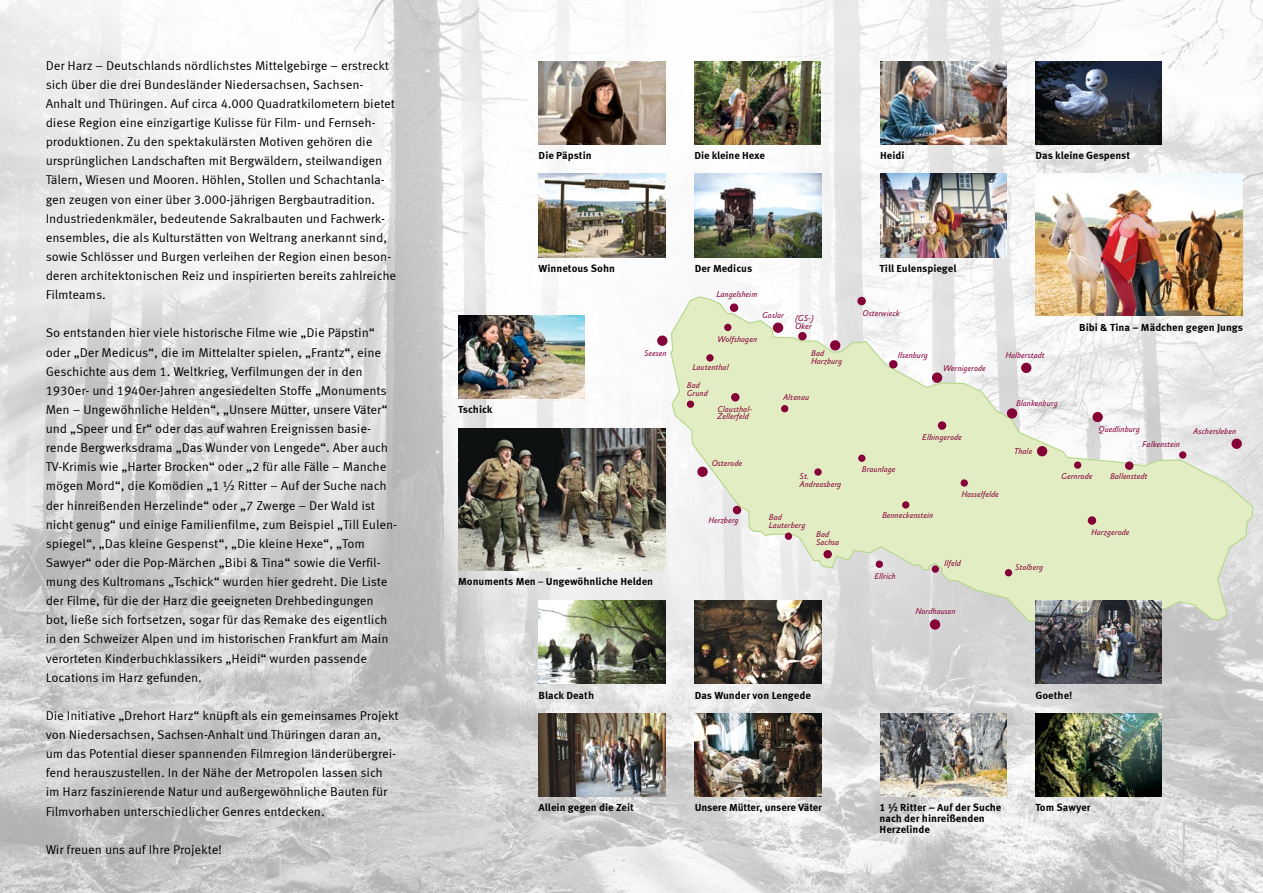
<style>
.page{position:relative;width:1263px;height:893px;background:#fff}
.page>*{position:absolute;margin:0;border:0;box-sizing:border-box;transform-origin:0 0}
.t1{font:12.75px/19.2px "Meta Correspondence";letter-spacing:-.01em;color:#000}
.t2{font:700 10.5px/11.2px "Meta Correspondence";color:#000}
.t3{font:italic 8.55px/7.8px "Absara Sans OT";color:#860038}
.s1{font-family:"Frutiger";font-weight:400}
</style>
<div class="page">
<img style="left:0;top:0;width:1263px;height:893px">
<img style="left:880px;top:61px;width:126px;height:83px">
<img style="left:695px;top:626px;width:126px;height:58px">
<img style="left:458px;top:315px;width:127px;height:83px">
<img style="left:694px;top:61px;width:127px;height:83px">
<img style="left:539px;top:713px;width:126px;height:83px">
<img style="left:458px;top:428px;width:207px;height:142px">
<img style="left:1035px;top:174px;width:207px;height:121px">
<img style="left:539px;top:174px;width:126px;height:83px">
<img style="left:880px;top:713px;width:126px;height:83px">
<img style="left:880px;top:174px;width:126px;height:83px">
<img style="left:695px;top:713px;width:126px;height:83px">
<img style="left:539px;top:61px;width:126px;height:83px">
<img style="left:1035px;top:713px;width:127px;height:83px">
<img style="left:1035px;top:61px;width:127px;height:83px">
<img style="left:539px;top:601px;width:126px;height:83px">
<img style="left:695px;top:174px;width:126px;height:83px">
<svg style="left:670px;top:295px;width:584px;height:331px"></svg>
<div style="left:889px;top:360px;width:8px;height:9px;background:#860038;border-radius:50%"></div>
<div style="left:773px;top:323px;width:10px;height:10px;background:#860038;border-radius:50%"></div>
<div style="left:657px;top:336px;width:10px;height:10px;background:#860038;border-radius:50%"></div>
<div style="left:697px;top:467px;width:11px;height:10px;background:#860038;border-radius:50%"></div>
<div style="left:731px;top:393px;width:8px;height:8px;background:#860038;border-radius:50%"></div>
<div style="left:938px;top:421px;width:8px;height:9px;background:#860038;border-radius:50%"></div>
<div style="left:823px;top:550px;width:9px;height:8px;background:#860038;border-radius:50%"></div>
<div style="left:733px;top:506px;width:8px;height:8px;background:#860038;border-radius:50%"></div>
<div style="left:1088px;top:516px;width:8px;height:9px;background:#860038;border-radius:50%"></div>
<div style="left:1125px;top:461px;width:8px;height:9px;background:#860038;border-radius:50%"></div>
<div style="left:858px;top:455px;width:7px;height:7px;background:#860038;border-radius:50%"></div>
<div style="left:876px;top:561px;width:7px;height:7px;background:#860038;border-radius:50%"></div>
<div style="left:932px;top:565px;width:7px;height:8px;background:#860038;border-radius:50%"></div>
<div style="left:902px;top:501px;width:7px;height:8px;background:#860038;border-radius:50%"></div>
<div style="left:814px;top:468px;width:8px;height:8px;background:#860038;border-radius:50%"></div>
<div style="left:781px;top:405px;width:7px;height:7px;background:#860038;border-radius:50%"></div>
<div style="left:706px;top:354px;width:8px;height:8px;background:#860038;border-radius:50%"></div>
<div style="left:724px;top:324px;width:7px;height:7px;background:#860038;border-radius:50%"></div>
<div style="left:687px;top:401px;width:7px;height:7px;background:#860038;border-radius:50%"></div>
<div style="left:785px;top:533px;width:7px;height:7px;background:#860038;border-radius:50%"></div>
<div style="left:1005px;top:569px;width:7px;height:7px;background:#860038;border-radius:50%"></div>
<div style="left:960px;top:479px;width:8px;height:8px;background:#860038;border-radius:50%"></div>
<div style="left:1179px;top:451px;width:7px;height:8px;background:#860038;border-radius:50%"></div>
<div style="left:1074px;top:461px;width:7px;height:8px;background:#860038;border-radius:50%"></div>
<div style="left:730px;top:303px;width:8px;height:9px;background:#860038;border-radius:50%"></div>
<div style="left:798px;top:332px;width:9px;height:8px;background:#860038;border-radius:50%"></div>
<div style="left:1007px;top:408px;width:10px;height:11px;background:#860038;border-radius:50%"></div>
<div style="left:1092px;top:412px;width:11px;height:10px;background:#860038;border-radius:50%"></div>
<div style="left:1037px;top:446px;width:10px;height:10px;background:#860038;border-radius:50%"></div>
<div style="left:1231px;top:439px;width:11px;height:10px;background:#860038;border-radius:50%"></div>
<div style="left:932px;top:372px;width:10px;height:11px;background:#860038;border-radius:50%"></div>
<div style="left:1021px;top:363px;width:10px;height:10px;background:#860038;border-radius:50%"></div>
<div style="left:830px;top:340px;width:10px;height:11px;background:#860038;border-radius:50%"></div>
<div style="left:930px;top:619px;width:10px;height:11px;background:#860038;border-radius:50%"></div>
<div style="left:857px;top:297px;width:9px;height:8px;background:#860038;border-radius:50%"></div>
<img style="left:1035px;top:601px;width:127px;height:83px">
<p class="t1" style="left:46px;top:55px;width:352px">Der Harz – Deutschlands nördlichstes Mittelgebirge – erstreckt sich über die drei Bundesländer Niedersachsen, Sachsen-Anhalt und Thüringen. Auf circa 4.000 Quadratkilometern bietet diese Region eine einzigartige Kulisse für Film- und Fernseh&shy;produktionen. Zu den spektakulärsten Motiven gehören die ursprünglichen Landschaften mit Bergwäldern, steilwandigen Tälern, Wiesen und Mooren. Höhlen, Stollen und Schachtanla&shy;gen zeugen von einer über 3.000-jährigen Bergbautradition.<br>Industriedenkmäler, bedeutende Sakralbauten und Fachwerk&shy;ensembles, die als Kulturstätten von Weltrang anerkannt sind, sowie Schlösser und Burgen verleihen der Region einen beson&shy;deren architektonischen Reiz und inspirierten bereits zahlreiche Filmteams.</p>
<p class="t1" style="left:46px;top:323px;width:353px">So entstanden hier viele historische Filme wie „Die Päpstin“ oder „Der Medicus“, die im Mittelalter spielen, „Frantz“, eine Geschichte aus dem 1. Weltkrieg, Verfilmungen der in den 1930er- und 1940er-Jahren angesiedelten Stoffe „Monuments Men – Ungewöhnliche Helden“, „Unsere Mütter, unsere Väter“ und „Speer und Er“ oder das auf wahren Ereignissen basie&shy;rende Bergwerksdrama „Das Wunder von Lengede“. Aber auch TV-Krimis wie „Harter Brocken“ oder „2 für alle Fälle – Manche mögen Mord“, die Komödien „1 ½ Ritter – Auf der Suche nach der hinreißenden Herzelinde“ oder „7 Zwerge – Der Wald ist nicht genug“ und einige Familienfilme, zum Beispiel „Till Eulen&shy;spiegel“, „Das kleine Gespenst“, „Die kleine Hexe“, „Tom Sawyer“ oder die Pop-Märchen „Bibi &amp; Tina“ sowie die Verfil&shy;mung des Kultromans „Tschick“ wurden hier gedreht. Die Liste der Filme, für die der Harz die geeigneten Drehbedingungen bot, ließe sich fortsetzen, sogar für das Remake des eigentlich in den Schweizer Alpen und im historischen Frankfurt am Main verorteten Kinderbuchklassikers „Heidi“ wurden passende Locations im Harz gefunden.</p>
<p class="t1" style="left:46px;top:706px;width:355px">Die Initiative „Drehort Harz“ knüpft als ein gemeinsames Projekt von Niedersachsen, Sachsen-Anhalt und Thüringen daran an, um das Potential dieser spannenden Filmregion länderübergrei&shy;fend herauszustellen. In der Nähe der Metropolen lassen sich im Harz faszinierende Natur und außergewöhnliche Bauten für Filmvorhaben unterschiedlicher Genres entdecken.</p>
<p class="t1" style="left:46px;top:840px;width:178px">Wir freuen uns auf Ihre Projekte!</p>
<p class="t2" style="left:539px;top:149px;width:55px">Die Päpstin</p>
<p class="t2" style="left:694px;top:149px;width:72px">Die kleine Hexe</p>
<p class="t2" style="left:880px;top:149px;width:26px">Heidi</p>
<p class="t2" style="left:1035px;top:149px;width:96px">Das kleine Gespenst</p>
<p class="t2" style="left:539px;top:263px;width:78px">Winnetous Sohn</p>
<p class="t2" style="left:695px;top:263px;width:59px">Der Medicus</p>
<p class="t2" style="left:880px;top:263px;width:78px">Till Eulenspiegel</p>
<p class="t3" style="left:716px;top:291px;width:42px">Langelsheim</p>
<p class="t3" style="left:717px;top:336px;width:41px">Wolfshagen</p>
<p class="t3" style="left:762px;top:312px;width:23px">Goslar</p>
<p class="t3" style="left:795px;top:315px;width:20px">(GS-)<br>Oker</p>
<p class="t3" style="left:862px;top:309px;width:39px">Osterwieck</p>
<p class="t2" style="left:1079px;top:322px;width:165px">Bibi &amp; Tina – Mädchen gegen Jungs</p>
<p class="t3" style="left:644px;top:350px;width:24px">Seesen</p>
<p class="t3" style="left:692px;top:364px;width:38px">Lautenthal</p>
<p class="t3" style="left:811px;top:350px;width:33px">Bad<br>Harzburg</p>
<p class="t3" style="left:898px;top:351px;width:32px">Ilsenburg</p>
<p class="t3" style="left:943px;top:365px;width:44px">Wernigerode</p>
<p class="t3" style="left:1005px;top:351px;width:41px">Halberstadt</p>
<p class="t2" style="left:458px;top:404px;width:36px">Tschick</p>
<p class="t3" style="left:687px;top:382px;width:23px">Bad<br>Grund</p>
<p class="t3" style="left:717px;top:405px;width:36px">Clausthal-<br>Zellerfeld</p>
<p class="t3" style="left:712px;top:460px;width:32px">Osterode</p>
<p class="t3" style="left:783px;top:394px;width:28px">Altenau</p>
<p class="t3" style="left:800px;top:473px;width:43px">St.<br>Andreasberg</p>
<p class="t3" style="left:862px;top:466px;width:35px">Braunlage</p>
<p class="t3" style="left:922px;top:434px;width:41px">Elbingerode</p>
<p class="t3" style="left:1016px;top:400px;width:43px">Blankenburg</p>
<p class="t3" style="left:1014px;top:447px;width:20px">Thale</p>
<p class="t3" style="left:1098px;top:426px;width:43px">Quedlinburg</p>
<p class="t3" style="left:1193px;top:428px;width:44px">Aschersleben</p>
<p class="t3" style="left:1142px;top:441px;width:39px">Falkenstein</p>
<p class="t3" style="left:1061px;top:473px;width:33px">Gernrode</p>
<p class="t3" style="left:1110px;top:473px;width:39px">Ballenstedt</p>
<p class="t3" style="left:961px;top:491px;width:39px">Hasselfelde</p>
<p class="t3" style="left:708px;top:517px;width:32px">Herzberg</p>
<p class="t3" style="left:769px;top:513px;width:38px">Bad<br>Lauterberg</p>
<p class="t3" style="left:816px;top:531px;width:25px">Bad<br>Sachsa</p>
<p class="t3" style="left:882px;top:512px;width:53px">Benneckenstein</p>
<p class="t3" style="left:1091px;top:529px;width:40px">Harzgerode</p>
<p class="t2" style="left:458px;top:576px;width:196px">Monuments Men <span class="s1">–</span> Ungewöhnliche Helden</p>
<p class="t3" style="left:874px;top:572px;width:23px">Ellrich</p>
<p class="t3" style="left:944px;top:560px;width:18px">Ilfeld</p>
<p class="t3" style="left:1015px;top:563px;width:30px">Stolberg</p>
<p class="t3" style="left:915px;top:608px;width:42px">Nordhausen</p>
<p class="t2" style="left:539px;top:689px;width:57px">Black Death</p>
<p class="t2" style="left:695px;top:689px;width:118px">Das Wunder von Lengede</p>
<p class="t2" style="left:1035px;top:689px;width:39px">Goethe!</p>
<p class="t2" style="left:539px;top:802px;width:97px">Allein gegen die Zeit</p>
<p class="t2" style="left:695px;top:802px;width:129px">Unsere Mütter, unsere Väter</p>
<p class="t2" style="left:880px;top:802px;width:123px">1 ½ Ritter – Auf der Suche nach der hinreißenden<br>Herzelinde</p>
<p class="t2" style="left:1035px;top:802px;width:57px">Tom Sawyer</p>
</div>
